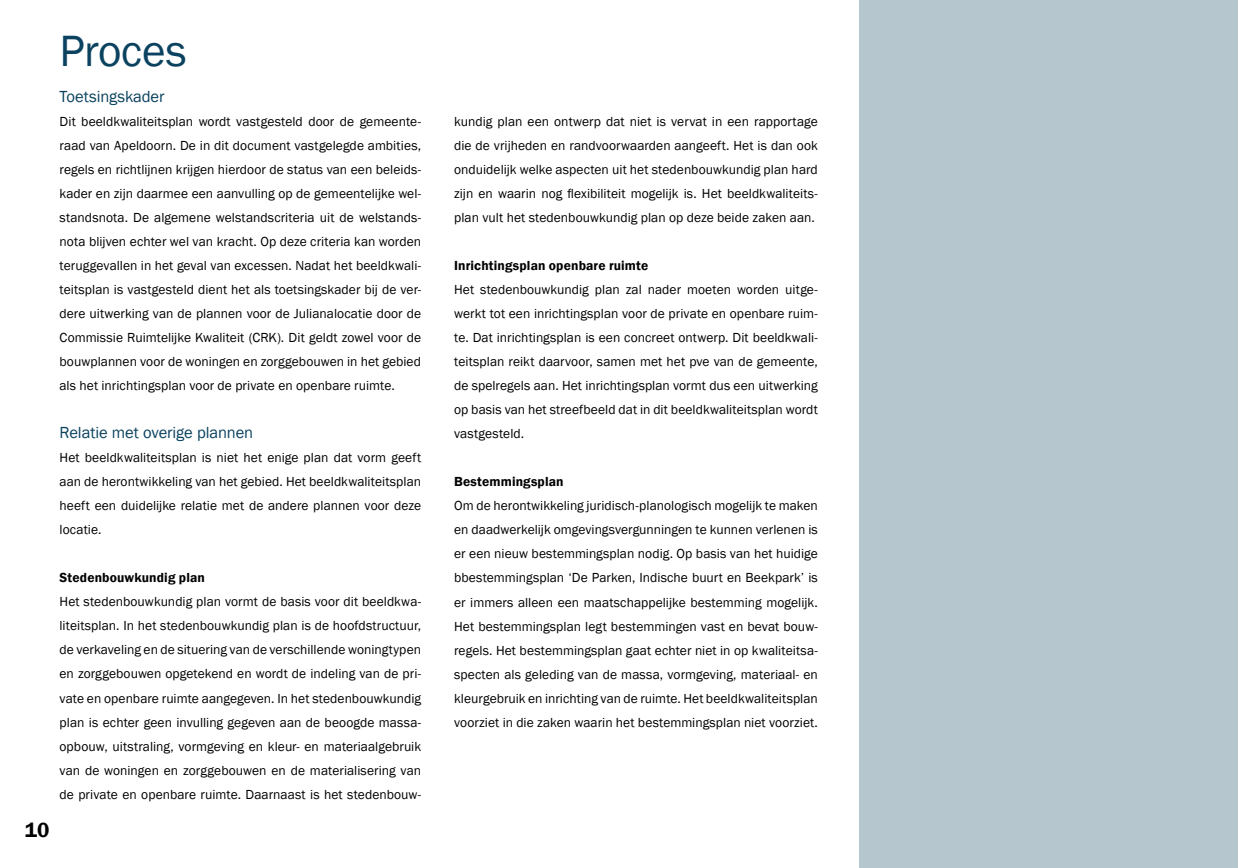
<style>
.page{position:relative;width:1238px;height:868px;background:#fff}
.page>*{position:absolute;margin:0;border:0;box-sizing:border-box;transform-origin:0 0}
.t1{font:45px "Franklin Gothic";letter-spacing:-.005em;color:#0a425f}
.t2{font:600 21px "Franklin Gothic";color:#000}
.t3{font:16.5px "Franklin Gothic";letter-spacing:-.005em;color:#0a425f}
.t4{font:13.5px/24px "Franklin Gothic";letter-spacing:.005em;color:#000;text-align:justify}
.t5{font:600 13.5px "Franklin Gothic";letter-spacing:.01em;color:#000}
</style>
<div class="page">
<hr style="left:1237px;top:0;width:1px;height:867px;background:#b6c6cf">
<div style="left:859px;top:0;width:378px;height:867px;background:#b6c6cf"></div>
<h2 class="t2" style="left:25px;top:816px;width:26px">10</h2>
<h1 class="t1" style="left:60px;top:23px;width:129px">Proces</h1>
<p class="t3" style="left:60px;top:86px;width:106px">Toetsingskader</p>
<p class="t4" style="left:60px;top:110px;width:363px">Dit beeldkwaliteitsplan wordt vastgesteld door de gemeente&shy;raad van Apeldoorn. De in dit document vastgelegde ambities, regels en richtlijnen krijgen hierdoor de status van een beleids&shy;kader en zijn daarmee een aanvulling op de gemeentelijke wel&shy;standsnota. De algemene welstandscriteria uit de welstands&shy;nota blijven echter wel van kracht. Op deze criteria kan worden teruggevallen in het geval van excessen. Nadat het beeldkwali&shy;teitsplan is vastgesteld dient het als toetsingskader bij de ver&shy;dere uitwerking van de plannen voor de Julianalocatie door de Commissie Ruimtelijke Kwaliteit (CRK). Dit geldt zowel voor de bouwplannen voor de woningen en zorggebouwen in het gebied als het inrichtingsplan voor de private en openbare ruimte.</p>
<p class="t3" style="left:60px;top:422px;width:195px">Relatie met overige plannen</p>
<p class="t4" style="left:60px;top:446px;width:363px">Het beeldkwaliteitsplan is niet het enige plan dat vorm geeft aan de herontwikkeling van het gebied. Het beeldkwaliteitsplan heeft een duidelijke relatie met de andere plannen voor deze locatie.</p>
<p class="t5" style="left:60px;top:569px;width:147px">Stedenbouwkundig plan</p>
<p class="t4" style="left:60px;top:590px;width:363px">Het stedenbouwkundig plan vormt de basis voor dit beeldkwa&shy;liteitsplan. In het stedenbouwkundig plan is de hoofdstructuur, de verkaveling en de situering van de verschillende woningtypen en zorggebouwen opgetekend en wordt de indeling van de pri&shy;vate en openbare ruimte aangegeven. In het stedenbouwkundig plan is echter geen invulling gegeven aan de beoogde massa&shy;opbouw, uitstraling, vormgeving en kleur- en materiaalgebruik van de woningen en zorggebouwen en de materialisering van de private en openbare ruimte. Daarnaast is het stedenbouw-</p>
<p class="t4" style="left:454px;top:110px;width:365px">kundig plan een ontwerp dat niet is vervat in een rapportage die de vrijheden en randvoorwaarden aangeeft. Het is dan ook onduidelijk welke aspecten uit het stedenbouwkundig plan hard zijn en waarin nog flexibiliteit mogelijk is. Het beeldkwaliteits&shy;plan vult het stedenbouwkundig plan op deze beide zaken aan.</p>
<p class="t5" style="left:454px;top:257px;width:196px">Inrichtingsplan openbare ruimte</p>
<p class="t4" style="left:454px;top:278px;width:365px">Het stedenbouwkundig plan zal nader moeten worden uitge&shy;werkt tot een inrichtingsplan voor de private en openbare ruim&shy;te. Dat inrichtingsplan is een concreet ontwerp. Dit beeldkwali&shy;teitsplan reikt daarvoor, samen met het pve van de gemeente, de spelregels aan. Het inrichtingsplan vormt dus een uitwerking op basis van het streefbeeld dat in dit beeldkwaliteitsplan wordt vastgesteld.</p>
<p class="t5" style="left:454px;top:473px;width:111px">Bestemmingsplan</p>
<p class="t4" style="left:454px;top:494px;width:365px">Om de herontwikkeling juridisch-planologisch mogelijk te maken en daadwerkelijk omgevingsvergunningen te kunnen verlenen is er een nieuw bestemmingsplan nodig. Op basis van het huidige bbestemmingsplan ‘De Parken, Indische buurt en Beekpark’ is er immers alleen een maatschappelijke bestemming mogelijk.<br>Het bestemmingsplan legt bestemmingen vast en bevat bouw&shy;regels. Het bestemmingsplan gaat echter niet in op kwaliteitsa&shy;specten als geleding van de massa, vormgeving, materiaal- en kleurgebruik en inrichting van de ruimte. Het beeldkwaliteitsplan voorziet in die zaken waarin het bestemmingsplan niet voorziet.</p>
</div>
